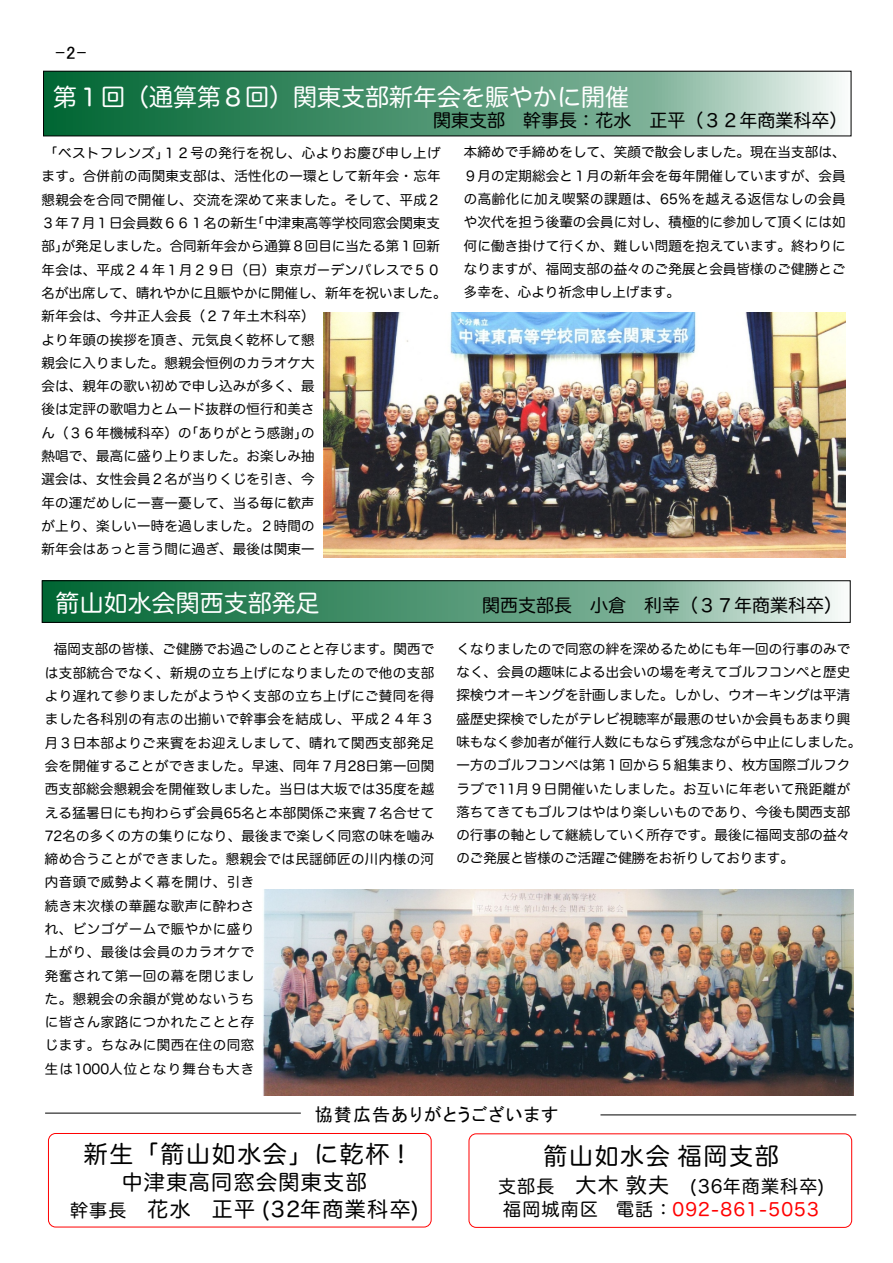
<style>
.page{position:relative;width:893px;height:1263px;background:#fff}
.page>*{position:absolute;margin:0;border:0;box-sizing:border-box;transform-origin:0 0}
.t1{font:24px "Hira Maru Pro W4";color:#fff}
.t2{font:24px "Hira Maru Pro W4";letter-spacing:.065em;color:#000}
.t3{font:21px/26.8px "Hira Maru Pro W4";letter-spacing:.065em;color:#000;text-align:center}
.t4{font:18px "Hira Maru Pro W4";color:#000}
.t5{font:18px/23.7px "Hira Maru Pro W4";letter-spacing:.065em;color:#000}
.t6{font:18px "MS P Gothic";letter-spacing:.06em;color:#000}
.t7{font:18px "MS P Gothic";letter-spacing:.06em;color:#000;scale:1.06 1}
.t8{font:13.5px/23.2px "Hira Maru Pro W4";letter-spacing:.01em;color:#000}
.t9{font:13.5px/23.2px "Hira Maru Pro W4";letter-spacing:.03em;color:#000}
.s1{font-size:18px}
.s2{font-size:21px}
.s3{color:#f00}
</style>
<div class="page">
<div style="left:469px;top:1133px;width:383px;height:95px;border:1px solid #f00;border-radius:7px"></div>
<hr style="left:45px;top:1113px;width:256px;height:1px;background:#000">
<svg style="left:45px;top:73px;width:794px;height:61px;background:#5b9c7c"></svg>
<div style="left:43px;top:71px;width:808px;height:65px;border:1px solid #000"></div>
<hr style="left:600px;top:1114px;width:256px;height:1px;background:#000">
<div style="left:48px;top:1133px;width:384px;height:94px;border:1px solid #f00;border-radius:7px"></div>
<svg style="left:44px;top:582px;width:794px;height:39px;background:#5b9d7c"></svg>
<div style="left:42px;top:580px;width:809px;height:43px;border:1px solid #000"></div>
<img style="left:323px;top:313px;width:523px;height:245px">
<img style="left:263px;top:890px;width:591px;height:205px">
<h3 class="t7" style="left:56px;top:43px;width:31px">-2-</h3>
<h1 class="t1" style="left:53px;top:85px;width:577px">第１回（通算第８回）関東支部新年会を賑やかに開催</h1>
<h3 class="t4" style="left:433px;top:112px;width:415px">関東支部　幹事長：花水　正平（３２年商業科卒）</h3>
<p class="t8" style="left:41px;top:141px;width:407px;text-indent:9px">｢ベストフレンズ｣１２号の発行を祝し、心よりお慶び申し上げます。合併前の両関東支部は、活性化の一環として新年会・忘年懇親会を合同で開催し、交流を深めて来ました。そして、平成２<br>３年７月１日会員数６６１名の新生｢中津東高等学校同窓会関東支部｣が発足しました。合同新年会から通算８回目に当たる第１回新年会は、平成２４年１月２９日（日）東京ガーデンパレスで５０名が出席して、晴れやかに且賑やかに開催し、新年を祝いました。新年会は、今井正人会長（２７年土木科卒）<br>より年頭の挨拶を頂き、元気良く乾杯して懇<br>親会に入りました。懇親会恒例のカラオケ大<br>会は、親年の歌い初めで申し込みが多く、最<br>後は定評の歌唱力とムード抜群の恒行和美さ<br>ん（３６年機械科卒）の｢ありがとう感謝｣の<br>熱唱で、最高に盛り上りました。お楽しみ抽<br>選会は、女性会員２名が当りくじを引き、今<br>年の運だめしに一喜一憂して、当る毎に歓声<br>が上り、楽しい一時を過しました。２時間の<br>新年会はあっと言う間に過ぎ、最後は関東一</p>
<p class="t8" style="left:464px;top:141px;width:383px;text-align:justify">本締めで手締めをして、笑顔で散会しました。現在当支部は、９月の定期総会と１月の新年会を毎年開催していますが、会員の高齢化に加え喫緊の課題は、65％を越える返信なしの会員や次代を担う後輩の会員に対し、積極的に参加して頂くには如何に働き掛けて行くか、難しい問題を抱えています。終わりになりますが、福岡支部の益々のご発展と会員皆様のご健勝とご多幸を、心より祈念申し上げます。</p>
<h1 class="t1" style="left:56px;top:591px;width:266px">箭山如水会関西支部発足</h1>
<h3 class="t4" style="left:482px;top:596px;width:361px">関西支部長　小倉　利幸（３７年商業科卒）</h3>
<p class="t9" style="left:45px;top:638px;width:391px;text-indent:9px">福岡支部の皆様、ご健勝でお過ごしのことと存じます。関西では支部統合でなく、新規の立ち上げになりましたので他の支部より遅れて参りましたがようやく支部の立ち上げにご賛同を得ました各科別の有志の出揃いで幹事会を結成し、平成２４年３月３日本部よりご来賓をお迎えしまして、晴れて関西支部発足会を開催することができました。早速、同年７月28日第一回関西支部総会懇親会を開催致しました。当日は大坂では35度を越える猛暑日にも拘わらず会員65名と本部関係ご来賓７名合せて<br>72名の多くの方の集りになり、最後まで楽しく同窓の味を噛み締め合うことができました。懇親会では民謡師匠の川内様の河内音頭で威勢よく幕を開け、引き<br>続き末次様の華麗な歌声に酔わさ<br>れ、ビンゴゲームで賑やかに盛り<br>上がり、最後は会員のカラオケで<br>発奮されて第一回の幕を閉じまし<br>た。懇親会の余韻が覚めないうち<br>に皆さん家路につかれたことと存<br>じます。ちなみに関西在住の同窓<br>生は1000人位となり舞台も大き</p>
<p class="t8" style="left:456px;top:637px;width:407px">くなりましたので同窓の絆を深めるためにも年一回の行事のみでなく、会員の趣味による出会いの場を考えてゴルフコンペと歴史探検ウオーキングを計画しました。しかし、ウオーキングは平清盛歴史探検でしたがテレビ視聴率が最悪のせいか会員もあまり興味もなく参加者が催行人数にもならず残念ながら中止にしました。一方のゴルフコンペは第１回から５組集まり、枚方国際ゴルフクラブで11月９日開催いたしました。お互いに年老いて飛距離が落ちてきてもゴルフはやはり楽しいものであり、今後も関西支部の行事の軸として継続していく所存です。最後に福岡支部の益々のご発展と皆様のご活躍ご健勝をお祈りしております。</p>
<h3 class="t6" style="left:315px;top:1105px;width:245px">協賛広告ありがとうございます</h3>
<h1 class="t2" style="left:84px;top:1142px;width:322px">新生「箭山如水会」に乾杯 !</h1>
<h2 class="t3" style="left:70px;top:1169px;width:350px">中津東高同窓会関東支部<br><span class="s1">幹事長</span>　花水　正平 (32年商業科卒)</h2>
<h1 class="t2" style="left:543px;top:1144px;width:237px">箭山如水会福岡支部</h1>
<h3 class="t5" style="left:498px;top:1174px;width:328px">支部長<span class="s2">　大木敦夫　</span>(36年商業科卒)福岡城南区　電話：<span class="s3">092-861-5053</span></h3>
</div>
